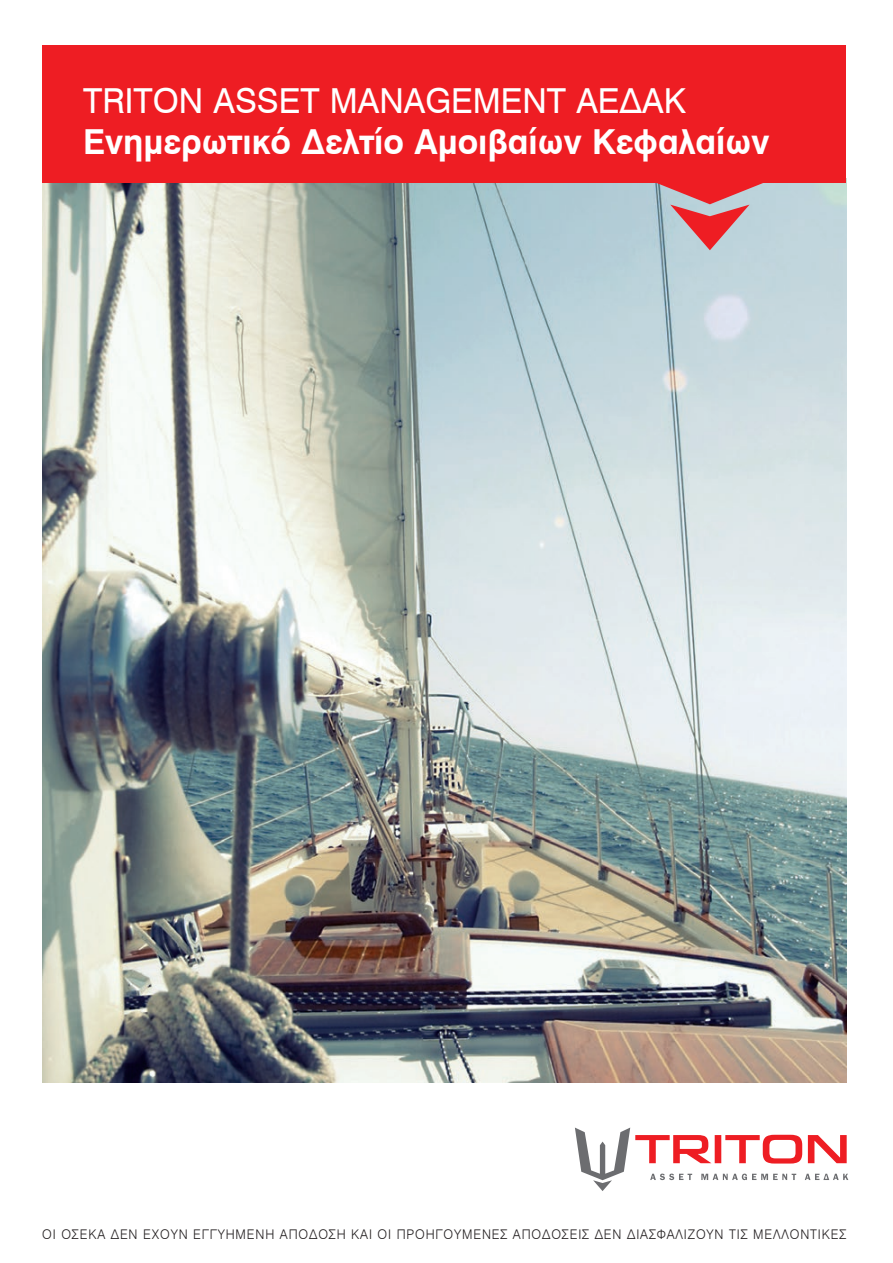
<style>
.page{position:relative;width:893px;height:1263px;background:#fff}
.page>*{position:absolute;margin:0;border:0;box-sizing:border-box;transform-origin:0 0}
.t1{font:700 34.5px "Swiss 721 Greek BT";color:#fff}
.t2{font:34.5px "Swiss 721 Greek BT";color:#fff}
.t3{font:300 13.35px "Swiss 721 Greek BT";letter-spacing:.07em;color:#231f20;scale:.96 1}
</style>
<div class="page">
<img style="left:43px;top:183px;width:803px;height:900px">
<div style="left:43px;top:45px;width:803px;height:138px;background:#ee1d23"></div>
<svg style="left:620px;top:183px;width:179px;height:67px"></svg>
<svg style="left:575px;top:1127px;width:273px;height:64px"></svg>
<h1 class="t2" style="left:83px;top:81px;width:604px">TRITON ASSET MANAGEMENT ΑΕΔΑΚ</h1>
<h1 class="t1" style="left:83px;top:122px;width:688px">Ενημερωτικό Δελτίο Αμοιβαίων Κεφαλαίων</h1>
<p class="t3" style="left:42px;top:1226px;width:839px">ΟΙ ΟΣΕΚΑ ΔΕΝ ΕΧΟΥΝ ΕΓΓΥΗΜΕΝΗ ΑΠΟΔΟΣΗ ΚΑΙ ΟΙ ΠΡΟΗΓΟΥΜΕΝΕΣ ΑΠΟΔΟΣΕΙΣ ΔΕΝ ΔΙΑΣΦΑΛΙΖΟΥΝ ΤΙΣ ΜΕΛΛΟΝΤΙΚΕΣ</p>
</div>
